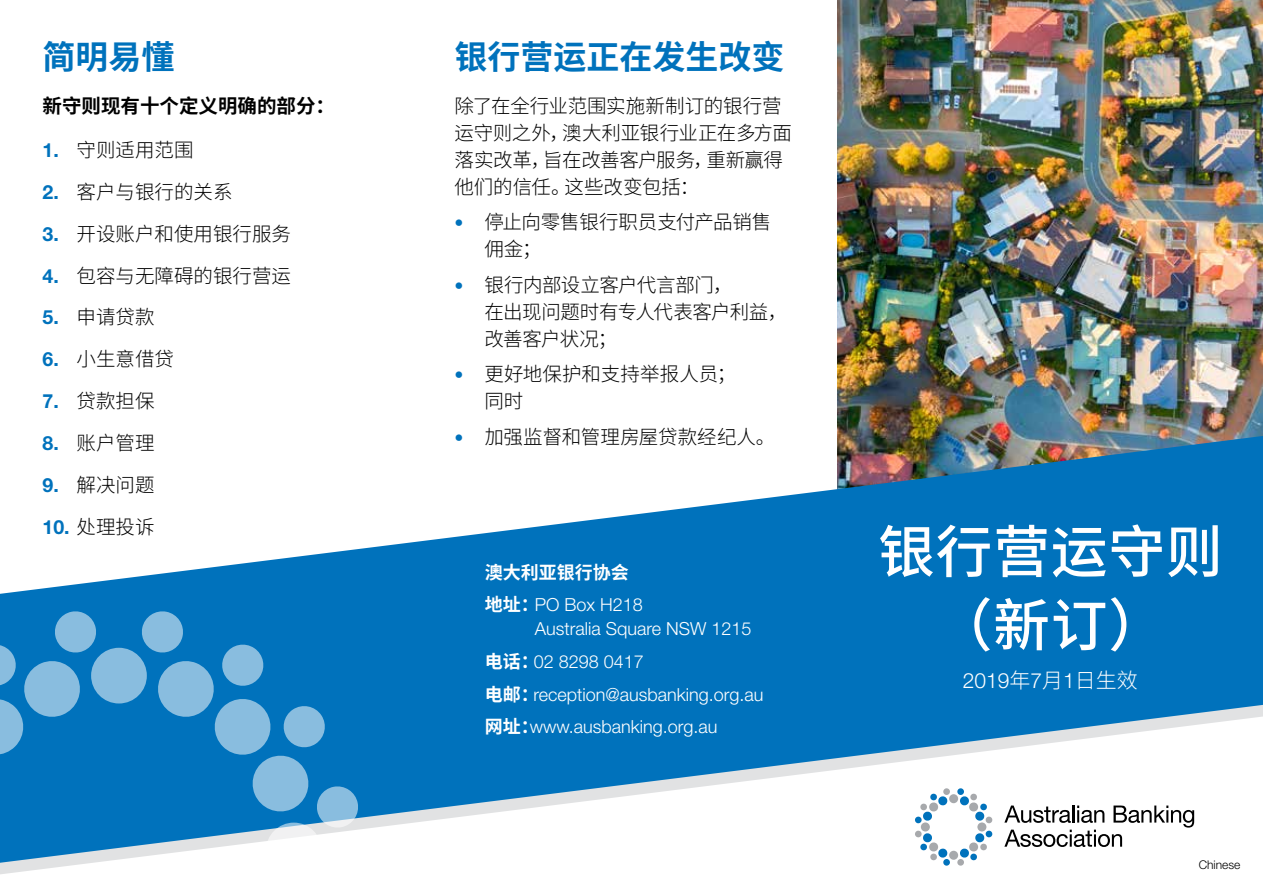
<style>
.page{position:relative;width:1263px;height:893px;background:#fff}
.page>*{position:absolute;margin:0;border:0;box-sizing:border-box;transform-origin:0 0}
.t1{font:500 57px/73.5px "Noto Sans CJ Ksc";letter-spacing:.01em;color:#fff;text-align:center}
.t2{font:700 33px "Noto Sans CJ Ksc";color:#0072bc}
.t3{font:300 21px "Helvetica Neue LT Std";color:#fff}
.t4{font:300 19.5px/27px "Noto Sans CJ Ksc";color:#000}
.t5{font:300 19.5px/27px "Noto Sans CJ Ksc";letter-spacing:-.025em;color:#000}
.t6{font:700 19.5px "Noto Sans CJ Ksc";color:#000}
.t7{font:300 18px/32.5px "Helvetica Neue LT Std";color:#fff}
.t8{font:700 18px "Noto Sans CJ Ksc";color:#fff}
.t9{font:300 12px "Helvetica Neue LT Std";color:#000}
.s1{font-family:"Helvetica Neue LT Std";font-weight:700;color:#0072bc}
.s2{font-family:"Helvetica Neue LT Com";font-weight:100;font-stretch:condensed;font-size:18px;color:#0072bc}
.s3{font-family:"Noto Sans CJ Ksc";font-weight:700}
.s4{font-family:"Noto Sans CJ Ksc"}
</style>
<div class="page">
<img style="left:838px;top:0;width:425px;height:436px">
<svg style="left:0;top:436px;width:1263px;height:427px;fill:#0072bc"></svg>
<svg style="left:1004px;top:805px;width:190px;height:42px"></svg>
<div style="left:943px;top:788px;width:7px;height:7px;background:#a7a9ac;border-radius:3px"></div>
<div style="left:957px;top:859px;width:7px;height:7px;background:#a7a9ac;border-radius:3px"></div>
<div style="left:985px;top:816px;width:7px;height:8px;background:#a7a9ac;border-radius:3px"></div>
<div style="left:915px;top:830px;width:7px;height:8px;background:#a7a9ac;border-radius:3px"></div>
<div style="left:949px;top:794px;width:9px;height:9px;background:#a7a9ac;border-radius:50%"></div>
<div style="left:949px;top:851px;width:9px;height:9px;background:#a7a9ac;border-radius:50%"></div>
<div style="left:977px;top:822px;width:9px;height:9px;background:#a7a9ac;border-radius:50%"></div>
<div style="left:921px;top:822px;width:9px;height:9px;background:#a7a9ac;border-radius:50%"></div>
<div style="left:957px;top:788px;width:7px;height:7px;background:#0072bc;border-radius:3px"></div>
<div style="left:943px;top:859px;width:7px;height:7px;background:#0072bc;border-radius:3px"></div>
<svg style="left:985px;top:830px;width:7px;height:8px"></svg>
<div style="left:915px;top:816px;width:7px;height:8px;background:#0072bc;border-radius:3px"></div>
<svg style="left:959px;top:793px;width:28px;height:28px"></svg>
<svg style="left:920px;top:833px;width:28px;height:28px"></svg>
<svg style="left:959px;top:833px;width:28px;height:28px"></svg>
<svg style="left:920px;top:793px;width:28px;height:28px"></svg>
<div style="left:91px;top:648px;width:56px;height:55px;background:#89bddf;border-radius:50%"></div>
<div style="left:266px;top:823px;width:56px;height:55px;background:linear-gradient(to right,#fbfbfb,#fefefe);border-radius:50%"></div>
<svg style="left:0;top:611px;width:98px;height:146px;background:#338ec9"></svg>
<svg style="left:140px;top:611px;width:218px;height:218px;background:#2787c5"></svg>
<svg style="left:276px;top:871px;width:36px;height:7px"></svg>
<h2 class="t2" style="left:43px;top:38px;width:133px">简明易懂</h2>
<p class="t6" style="left:43px;top:95px;width:294px">新守则现有十个定义明确的部分：</p>
<p class="t4" style="left:43px;top:137px;width:153px"><span class="s1">1.</span> 守则适用范围</p>
<p class="t4" style="left:43px;top:179px;width:192px"><span class="s1">2.</span> 客户与银行的关系</p>
<p class="t4" style="left:43px;top:220px;width:250px"><span class="s1">3.</span> 开设账户和使用银行服务</p>
<p class="t4" style="left:43px;top:262px;width:250px"><span class="s1">4.</span> 包容与无障碍的银行营运</p>
<p class="t4" style="left:43px;top:304px;width:114px"><span class="s1">5.</span> 申请贷款</p>
<p class="t4" style="left:43px;top:346px;width:133px"><span class="s1">6.</span> 小生意借贷</p>
<p class="t4" style="left:43px;top:388px;width:114px"><span class="s1">7.</span> 贷款担保</p>
<p class="t4" style="left:43px;top:430px;width:114px"><span class="s1">8.</span> 账户管理</p>
<p class="t4" style="left:43px;top:472px;width:114px"><span class="s1">9.</span> 解决问题</p>
<p class="t4" style="left:43px;top:514px;width:114px"><span class="s1">10.</span> 处理投诉</p>
<h2 class="t2" style="left:455px;top:38px;width:331px">银行营运正在发生改变</h2>
<p class="t4" style="left:455px;top:93px;width:339px">除了在全行业范围实施新制订的银行营运守则之外，澳大利亚银行业正在多方面落实改革，旨在改善客户服务，重新赢得他们的信任。这些改变包括：</p>
<p class="t4" style="left:484px;top:209px;width:289px;text-indent:-30px"><span class="s2">•</span> 停止向零售银行职员支付产品销售佣金；</p>
<p class="t5" style="left:484px;top:272px;width:305px;text-indent:-30px"><span class="s2">•</span> 银行内部设立客户代言部门，<br>在出现问题时有专人代表客户利益，改善客户状况；</p>
<p class="t4" style="left:484px;top:361px;width:253px;text-indent:-30px"><span class="s2">•</span> 更好地保护和支持举报人员；同时</p>
<p class="t4" style="left:455px;top:424px;width:322px"><span class="s2">•</span> 加强监督和管理房屋贷款经纪人。</p>
<p class="t8" style="left:485px;top:562px;width:145px">澳大利亚银行协会</p>
<p class="t7" style="left:535px;top:593px;width:218px;line-height:24px;text-indent:-50px"><span class="s3">地址：</span>PO Box H218<br>Australia Square NSW 1215</p>
<p class="t7" style="left:485px;top:645px;width:280px"><span class="s3">电话：</span>02 8298 0417<br><span class="s3">电邮：</span>reception@ausbanking.org.au<span class="s3">网址：</span>www.ausbanking.org.au</p>
<h1 class="t1" style="left:878px;top:516px;width:346px">银行营运守则（新订）</h1>
<p class="t3" style="left:963px;top:667px;width:177px">2019<span class="s4">年</span>7<span class="s4">月</span>1<span class="s4">日生效</span></p>
<p class="t9" style="left:1199px;top:857px;width:43px">Chinese</p>
</div>
